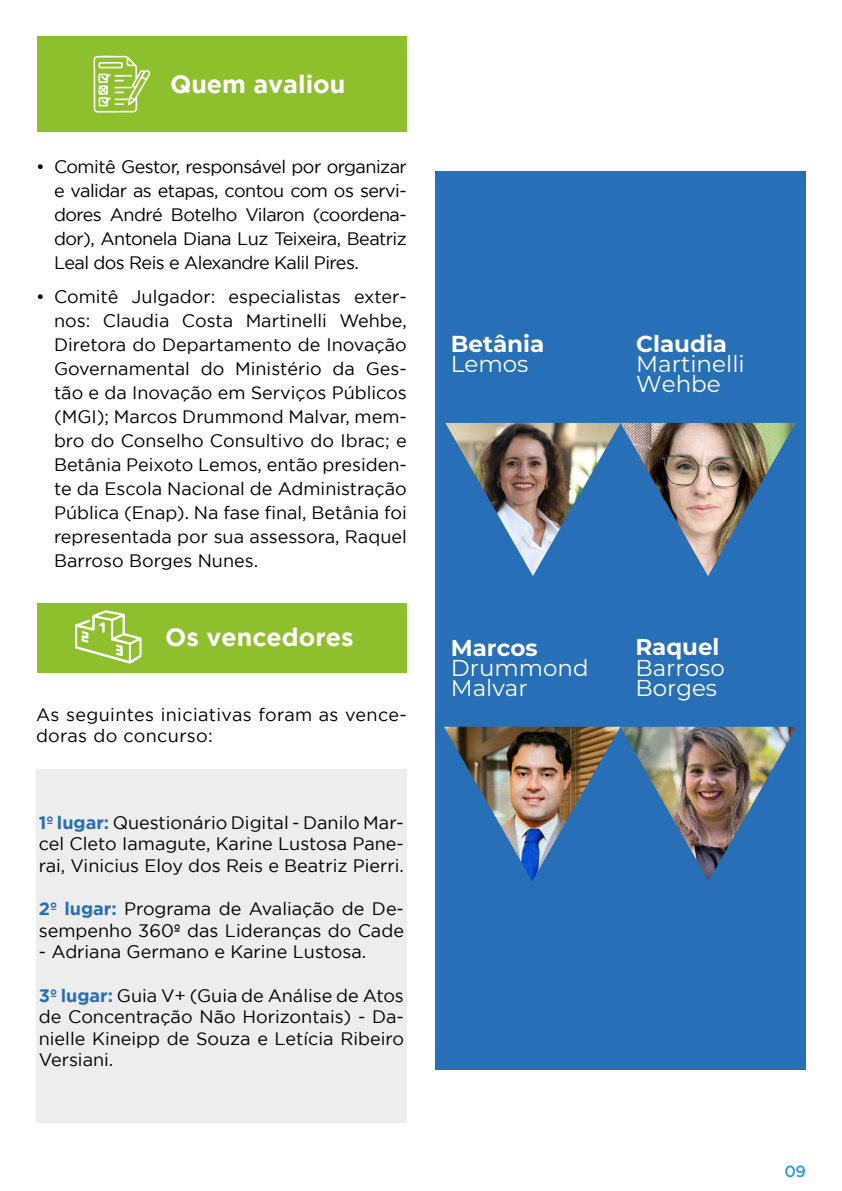
<style>
.page{position:relative;width:842px;height:1191px;background:#fff}
.page>*{position:absolute;margin:0;border:0;box-sizing:border-box;transform-origin:0 0}
.t1{font:700 25px "Gotham";color:#fff}
.t2{font:23.1px/20.2px "Montserrat";color:#fff}
.t3{font:700 23.1px "Montserrat";color:#fff}
.t4{font:23px/19.7px "Montserrat";color:#fff}
.t5{font:700 23px "Montserrat";color:#fff}
.t6{font:18px/24px "Gotham";color:#000;text-align:justify}
.t7{font:18px/21.6px "Gotham";letter-spacing:.02em;color:#000}
.t8{font:500 16px "Gotham";color:#349ad6}
.s1{font-weight:700;color:#276fb8}
</style>
<div class="page">
<div style="left:37px;top:36px;width:370px;height:95px;background:#8ebf2c"></div>
<div style="left:435px;top:171px;width:371px;height:898px;background:#276fb7"></div>
<svg style="left:93px;top:55px;width:58px;height:58px"></svg>
<img style="left:445px;top:423px;width:350px;height:153px">
<img style="left:444px;top:727px;width:353px;height:154px">
<div style="left:36px;top:769px;width:371px;height:353px;background:#ededed"></div>
<div style="left:37px;top:603px;width:370px;height:70px;background:#8ebf2c"></div>
<svg style="left:75px;top:610px;width:67px;height:53px"></svg>
<h1 class="t1" style="left:170px;top:70px;width:177px">Quem avaliou</h1>
<p class="t6" style="left:54px;top:154px;width:354px;text-indent:-18px">• Comitê Gestor, responsável por organizar e validar as etapas, contou com os servi&shy;dores André Botelho Vilaron (coordena&shy;dor), Antonela Diana Luz Teixeira, Beatriz Leal dos Reis e Alexandre Kalil Pires.</p>
<p class="t6" style="left:54px;top:284px;width:354px;text-indent:-18px">• Comitê Julgador: especialistas exter&shy;nos: Claudia Costa Martinelli Wehbe, Diretora do Departamento de Inovação Governamental do Ministério da Ges&shy;tão e da Inovação em Serviços Públicos (MGI); Marcos Drummond Malvar, mem&shy;bro do Conselho Consultivo do Ibrac; e Betânia Peixoto Lemos, então presiden&shy;te da Escola Nacional de Administração Pública (Enap). Na fase final, Betânia foi representada por sua assessora, Raquel Barroso Borges Nunes.</p>
<h1 class="t1" style="left:165px;top:622px;width:190px">Os vencedores</h1>
<p class="t7" style="left:36px;top:703px;width:372px">As seguintes iniciativas foram as vence&shy;doras do concurso:</p>
<p class="t6" style="left:39px;top:811px;width:367px;line-height:21.6px"><span class="s1">1º lugar:</span> Questionário Digital - Danilo Mar&shy;cel Cleto Iamagute, Karine Lustosa Pane&shy;rai, Vinicius Eloy dos Reis e Beatriz Pierri.</p>
<p class="t6" style="left:39px;top:897px;width:367px;line-height:21.6px"><span class="s1">2º lugar:</span> Programa de Avaliação de De&shy;sempenho 360º das Lideranças do Cade</p>
<p class="t6" style="left:39px;top:939px;width:329px">- Adriana Germano e Karine Lustosa.</p>
<p class="t6" style="left:39px;top:984px;width:367px;line-height:21.6px"><span class="s1">3º lugar:</span> Guia V+ (Guia de Análise de Atos de Concentração Não Horizontais) - Da&shy;nielle Kineipp de Souza e Letícia Ribeiro Versiani.</p>
<p class="t3" style="left:451px;top:327px;width:95px">Betânia</p>
<p class="t2" style="left:451px;top:353px;width:79px">Lemos</p>
<p class="t5" style="left:451px;top:631px;width:88px">Marcos</p>
<p class="t4" style="left:451px;top:657px;width:139px">Drummond<br>Malvar</p>
<p class="t3" style="left:636px;top:327px;width:93px">Claudia</p>
<p class="t2" style="left:636px;top:353px;width:110px">Martinelli<br>Wehbe</p>
<p class="t5" style="left:635px;top:630px;width:86px">Raquel</p>
<p class="t4" style="left:635px;top:656px;width:91px;line-height:20.1px">Barroso<br>Borges</p>
<p class="t8" style="left:784px;top:1162px;width:23px">09</p>
</div>
